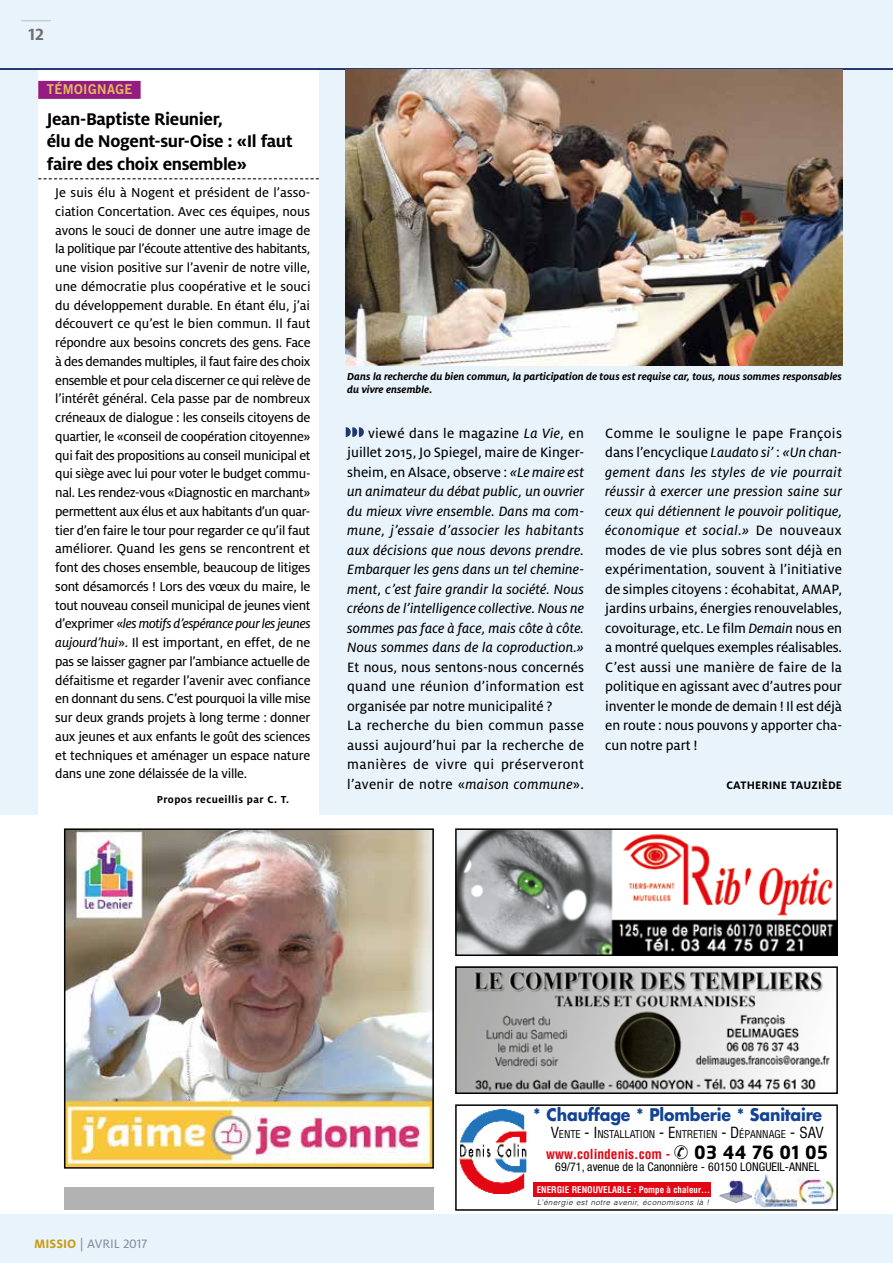
<style>
.page{position:relative;width:893px;height:1263px;background:#e9f3fc}
.page>*{position:absolute;margin:0;border:0;box-sizing:border-box;transform-origin:0 0}
.t1{font:45px/54px "Minion Pro";letter-spacing:-.005em;color:#000;text-align:center}
.t2{font:700 18.75px/22.5px "Milo OT";letter-spacing:-.02em;color:#000}
.t3{font:700 18px "Milo OT";color:#706f6f}
.t4{font:700 16.95px "Futura";letter-spacing:-.01em;color:#134395;scale:.93 1}
.t5{font:15px/19.5px "Milo OT Text";letter-spacing:.005em;color:#000;text-align:justify}
.t6{font:15px/19.5px "Milo OT Text Ita";letter-spacing:.005em;color:#000;text-align:justify}
.t7{font:15px "Milo OT Text";letter-spacing:.025em;color:#000}
.t8{font:14.25px/18.8px "Milo OT Text";letter-spacing:-.02em;color:#000;text-align:justify}
.t9{font:14.25px "Milo OT Text Ita";letter-spacing:-.03em;color:#000}
.t10{font:700 condensed 13.5px "Helvetica";color:#e30613}
.t11{font:13.5px "Milo OT Text";letter-spacing:-.01em;color:#838f9e}
.t12{font:13.5px "Trade Gothic Bold Two";letter-spacing:.03em;color:#e1bd61}
.t13{font:condensed 12px "Helvetica Neue";color:#000}
.t14{font:700 12px "Milo OT";letter-spacing:.01em;color:#000}
.t15{font:italic 700 11.25px/12.8px "Milo OT";color:#000}
.t16{font:700 11.25px "Milo OT";letter-spacing:.04em;color:#000}
.t17{font:condensed 10.5px "Helvetica";letter-spacing:-.015em;color:#000}
.t18{font:700 condensed 9px "Helvetica";color:#fff}
.t19{font:italic 300 7.65px "Helvetica";letter-spacing:.07em;color:#000}
.s1{font-family:"Milo OT Text"}
.s2{font-family:"Milo OT Text Ita"}
.s3{font-size:15px}
.s4{color:#000}
.s5{font-family:"Neo Tech Alt";font-stretch:normal;font-size:18px;color:#000}
.s6{font-family:"Milo OT";font-weight:700;color:#ca9b11}
.s7{font-family:"Stone Informal";font-weight:600}
</style>
<div class="page">
<hr style="left:0;top:68px;width:893px;height:2px;background:#213672">
<hr style="left:21px;top:20px;width:30px;height:1px;background:#bababa">
<div style="left:38px;top:70px;width:281px;height:753px;background:#fff"></div>
<div style="left:38px;top:81px;width:103px;height:18px;background:#951b81"></div>
<svg style="left:38px;top:178px;width:281px;height:1px"></svg>
<img style="left:346px;top:69px;width:496px;height:297px">
<svg style="left:346px;top:427px;width:18px;height:10px"></svg>
<div style="left:0;top:815px;width:893px;height:398px;background:#fff"></div>
<img style="left:458px;top:831px;width:377px;height:122px">
<div style="left:455px;top:828px;width:383px;height:128px;border:2px solid #000"></div>
<div style="left:455px;top:1104px;width:383px;height:107px;border:2px solid #000"></div>
<img style="left:459px;top:1109px;width:68px;height:85px">
<img style="left:719px;top:1180px;width:34px;height:23px">
<img style="left:753px;top:1172px;width:43px;height:37px">
<img style="left:797px;top:1179px;width:37px;height:25px">
<div style="left:533px;top:1183px;width:178px;height:14px;background:#e30613"></div>
<img style="left:458px;top:969px;width:372px;height:122px">
<div style="left:455px;top:966px;width:383px;height:128px;border:2px solid #000"></div>
<div style="left:65px;top:1187px;width:369px;height:23px;background:#b3b2b2"></div>
<img style="left:67px;top:831px;width:364px;height:334px">
<div style="left:64px;top:828px;width:370px;height:340px;border:2px solid #000"></div>
<svg style="left:754px;top:1189px;width:5px;height:16px"></svg>
<p class="t3" style="left:29px;top:24px;width:17px">12</p>
<p class="t12" style="left:47px;top:81px;width:87px">TÉMOIGNAGE</p>
<h2 class="t2" style="left:47px;top:108px;width:248px">Jean-Baptiste Rieunier,<br>élu de Nogent-sur-Oise : «Il faut faire des choix ensemble»</h2>
<p class="t8" style="left:55px;top:183px;width:257px">Je suis élu à Nogent et président de l’asso&shy;ciation Concertation. Avec ces équipes, nous avons le souci de donner une autre image de la politique par l’écoute attentive des habitants, une vision positive sur l’avenir de notre ville, une démocratie plus coopérative et le souci du développement durable. En étant élu, j’ai découvert ce qu’est le bien commun. il faut répondre aux besoins concrets des gens. Face à des demandes multiples, il faut faire des choix ensemble et pour cela discerner ce qui relève de l’intérêt général. Cela passe par de nombreux créneaux de dialogue : les conseils citoyens de quartier, le «conseil de coopération citoyenne» qui fait des propositions au conseil municipal et qui siège avec lui pour voter le budget commu&shy;nal. les rendez-vous «Diagnostic en marchant» permettent aux élus et aux habitants d’un quar&shy;tier d’en faire le tour pour regarder ce qu’il faut améliorer. Quand les gens se rencontrent et font des choses ensemble, beaucoup de litiges sont désamorcés ! lors des vœux du maire, le tout nouveau conseil municipal de jeunes vient</p>
<p class="t9" style="left:55px;top:616px;width:257px"><span class="s1">d’exprimer «</span>les motifs d’espérance pour les jeunes</p>
<p class="t8" style="left:55px;top:633px;width:257px"><span class="s2">aujourd’hui</span>». il est important, en effet, de ne pas se laisser gagner par l’ambiance actuelle de défaitisme et regarder l’avenir avec confiance en donnant du sens. C’est pourquoi la ville mise sur deux grands projets à long terme : donner aux jeunes et aux enfants le goût des sciences et techniques et aménager un espace nature dans une zone délaissée de la ville.</p>
<p class="t16" style="left:157px;top:793px;width:134px">Propos recueillis par C. T.</p>
<p class="t15" style="left:347px;top:370px;width:496px">Dans la recherche du bien commun, la participation de tous est requise car, tous, nous sommes responsables du vivre ensemble.</p>
<p class="t5" style="left:347px;top:423px;width:238px;text-indent:21px">viewé dans le magazine <span class="s2">La Vie</span>, en juillet 2015, Jo Spiegel, maire de Kinger&shy;sheim, en Alsace, observe : <span class="s2">«Le maire est</span></p>
<p class="t6" style="left:347px;top:482px;width:238px">un animateur du débat public, un ouvrier du mieux vivre ensemble. Dans ma com&shy;mune, j’essaie d’associer les habitants aux décisions que nous devons prendre.<br>Embarquer les gens dans un tel chemine&shy;ment, c’est faire grandir la société. Nous créons de l’intelligence collective. Nous ne sommes pas face à face, mais côte à côte.<br>Nous sommes dans de la coproduction.»</p>
<p class="t5" style="left:347px;top:657px;width:238px;text-align:left">Et nous, nous sentons-nous concernés quand une réunion d’information est organisée par notre municipalité ?<br>la recherche du bien commun passe aussi aujourd’hui par la recherche de manières de vivre qui préserveront l’avenir de notre «<span class="s2">maison commune</span>».</p>
<p class="t7" style="left:605px;top:425px;width:238px">Comme le souligne le pape François</p>
<p class="t6" style="left:605px;top:443px;width:238px"><span class="s1">dans l’encyclique</span> Laudato si’ <span class="s1">:</span> «Un chan&shy;gement dans les styles de vie pourrait réussir à exercer une pression saine sur ceux qui détiennent le pouvoir politique, économique et social.» <span class="s1">De nouveaux</span></p>
<p class="t5" style="left:605px;top:540px;width:238px">modes de vie plus sobres sont déjà en expérimentation, souvent à l’initiative de simples citoyens : écohabitat, AMAP, jardins urbains, énergies renouvelables, covoiturage, etc. le film <span class="s2">Demain</span> nous en a montré quelques exemples réalisables.<br>C’est aussi une manière de faire de la politique en agissant avec d’autres pour inventer le monde de demain ! il est déjà en route : nous pouvons y apporter cha&shy;cun notre part !</p>
<p class="t14" style="left:727px;top:778px;width:117px">CATHERINE TAUZIÈDE</p>
<h1 class="t1" style="left:220px;top:607px;width:464px">12104 - Journal de Noyon<br>Page 12</h1>
<p class="t4" style="left:533px;top:1103px;width:312px">* Chauffage * Plomberie * Sanitaire</p>
<p class="t17" style="left:551px;top:1127px;width:275px"><span class="s3">V</span>ENTE <span class="s3">- I</span>NSTALLATION <span class="s3">- E</span>NTRETIEN <span class="s3">- D</span>ÉPANNAGE <span class="s3">- SAV</span></p>
<p class="t10" style="left:546px;top:1145px;width:284px">www.colindenis.com - <span class="s4">✆</span> <span class="s5">03 44 76 01 05</span></p>
<p class="t13" style="left:555px;top:1159px;width:266px">69/71, avenue de la Canonnière - 60150 LONGUEIL-ANNEL</p>
<p class="t18" style="left:537px;top:1184px;width:175px">ENERGIE RENOUVELABLE : Pompe à chaleur…</p>
<p class="t11" style="left:34px;top:1236px;width:115px"><span class="s6">MISSIO</span> <span class="s7">|</span> Avril 2017</p>
<p class="t19" style="left:537px;top:1197px;width:174px">L’énergie est notre avenir, économisons là !</p>
</div>
